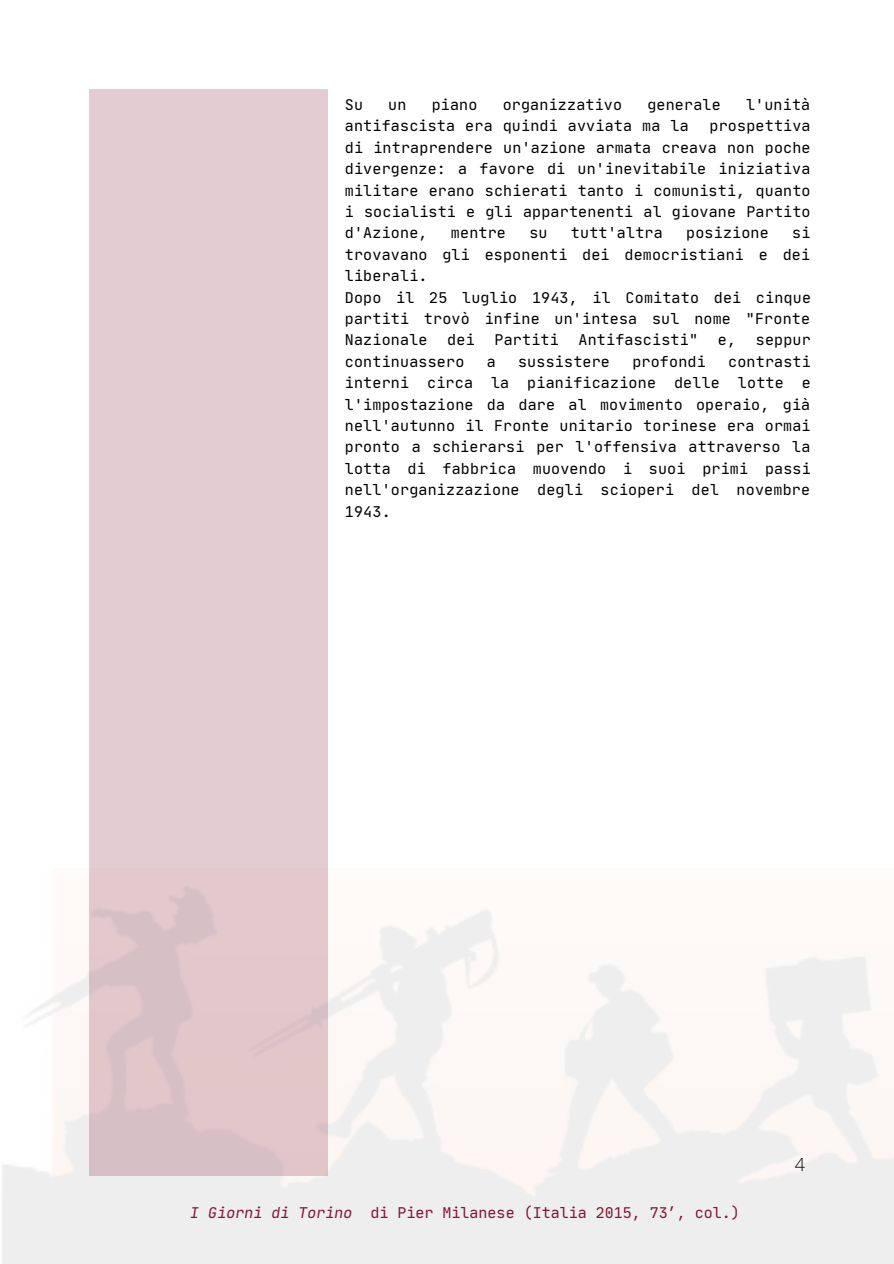
<style>
.page{position:relative;width:894px;height:1264px;background:#fff}
.page>*{position:absolute;margin:0;border:0;box-sizing:border-box;transform-origin:0 0}
.t1{font:300 18px "Open Sans";color:#000}
.t2{font:15px/21.5px "Jet Brains Mono";letter-spacing:.015em;color:#000;text-align:justify}
.t3{font:15px "Jet Brains Mono";color:#811731}
.s1{font-style:italic}
</style>
<div class="page">
<div style="left:89px;top:89px;width:239px;height:1086px;background:linear-gradient(to right,#e1c9cf,#e3cbd0)"></div>
<p class="t2" style="left:345px;top:94px;width:20px">Su</p>
<p class="t2" style="left:388px;top:94px;width:20px">un</p>
<p class="t2" style="left:431px;top:94px;width:47px">piano</p>
<p class="t2" style="left:502px;top:94px;width:121px">organizzativo</p>
<p class="t2" style="left:647px;top:94px;width:75px">generale</p>
<p class="t2" style="left:745px;top:94px;width:66px">l'unità</p>
<p class="t2" style="left:345px;top:115px;width:345px">antifascista era quindi avviata ma la</p>
<p class="t2" style="left:345px;top:115px;width:467px;text-indent:364px">prospettiva di intraprendere un'azione armata creava non poche divergenze: a favore di un'inevitabile iniziativa militare erano schierati tanto i comunisti, quanto i socialisti e gli appartenenti al giovane Partito d'Azione,</p>
<p class="t2" style="left:345px;top:222px;width:467px;text-indent:447px">si trovavano gli esponenti dei democristiani e dei liberali.</p>
<p class="t2" style="left:345px;top:286px;width:467px">Dopo il 25 luglio 1943, il Comitato dei cinque partiti trovò infine un'intesa sul nome "Fronte Nazionale</p>
<p class="t2" style="left:451px;top:222px;width:57px">mentre</p>
<p class="t2" style="left:529px;top:222px;width:20px">su</p>
<p class="t2" style="left:570px;top:222px;width:93px">tutt'altra</p>
<p class="t2" style="left:686px;top:222px;width:84px">posizione</p>
<p class="t2" style="left:447px;top:329px;width:29px">dei</p>
<p class="t2" style="left:494px;top:329px;width:66px">Partiti</p>
<p class="t2" style="left:578px;top:329px;width:121px">Antifascisti"</p>
<p class="t2" style="left:717px;top:329px;width:20px">e,</p>
<p class="t2" style="left:755px;top:329px;width:57px">seppur</p>
<p class="t2" style="left:345px;top:350px;width:121px">continuassero</p>
<p class="t2" style="left:486px;top:350px;width:11px">a</p>
<p class="t2" style="left:518px;top:350px;width:93px">sussistere</p>
<p class="t2" style="left:632px;top:350px;width:75px">profondi</p>
<p class="t2" style="left:345px;top:350px;width:467px;text-indent:383px">contrasti interni circa la pianificazione delle lotte e l'impostazione da dare al movimento operaio, già nell'autunno il Fronte unitario torinese era ormai pronto a schierarsi per l'offensiva attraverso la lotta di fabbrica muovendo i suoi primi passi nell'organizzazione degli scioperi del novembre 1943.</p>
<p class="t3" style="left:190px;top:1203px;width:551px"><span class="s1">I Giorni di Torino</span> di Pier Milanese (Italia 2015, 73′, col.)</p>
<p class="t1" style="left:794px;top:1151px;width:12px">4</p>
</div>
